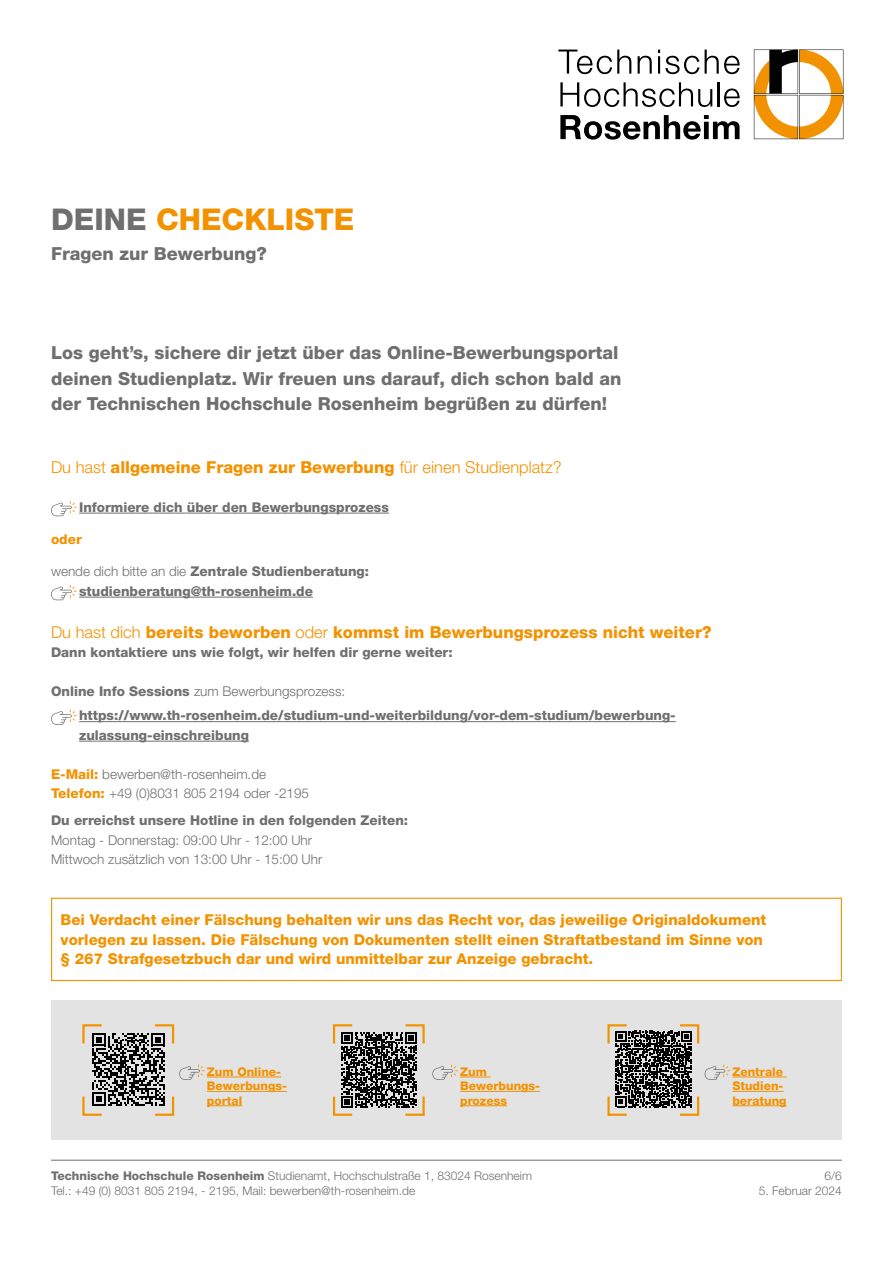
<style>
.page{position:relative;width:893px;height:1263px;background:#fff}
.page>*{position:absolute;margin:0;border:0;box-sizing:border-box;transform-origin:0 0}
.t1{font:800 30px "Helvetica Neue LT Pro";color:#f39200}
.t2{font:800 18px/25.5px "Helvetica Neue LT Pro";color:#706f6f}
.t3{font:800 16.5px "Helvetica Neue LT Pro";color:#f39200}
.t4{font:800 15px/19.5px "Helvetica Neue LT Pro";color:#f39200}
.t5{font:800 13.5px/19.5px "Helvetica Neue LT Pro";color:#706f6f}
.t6{font:300 13.5px/19.5px "Helvetica Neue LT Pro";color:#706f6f}
.t7{font:800 13.5px "Helvetica Neue LT Pro";color:#f39200}
.t8{font:300 12px/14.4px "Helvetica Neue LT Pro";color:#706f6f}
.t9{font:800 12px/14.4px "Helvetica Neue LT Pro";color:#f39200}
.s1{color:#706f6f}
.s2{font-weight:300}
.s3{font-weight:800;color:#f39200}
.s4{font-weight:800}
</style>
<div class="page">
<svg style="left:560px;top:82px;width:152px;height:25px"></svg>
<hr style="left:718px;top:82px;width:2px;height:24px;background:#000">
<svg style="left:724px;top:89px;width:16px;height:18px"></svg>
<svg style="left:560px;top:115px;width:180px;height:25px"></svg>
<svg style="left:558px;top:50px;width:73px;height:24px"></svg>
<svg style="left:638px;top:56px;width:14px;height:18px"></svg>
<svg style="left:658px;top:50px;width:41px;height:24px"></svg>
<svg style="left:705px;top:50px;width:35px;height:24px"></svg>
<svg style="left:754px;top:50px;width:89px;height:89px"></svg>
<hr style="left:51px;top:1160px;width:791px;height:1px;background:#706f6f">
<div style="left:51px;top:1000px;width:791px;height:140px;background:#e3e3e3"></div>
<hr style="left:207px;top:1077px;width:74px;height:1px;background:#f39200">
<hr style="left:207px;top:1091px;width:80px;height:1px;background:#f39200">
<hr style="left:207px;top:1105px;width:35px;height:1px;background:#f39200">
<svg style="left:82px;top:1024px;width:123px;height:92px"></svg>
<svg style="left:332px;top:1024px;width:93px;height:92px"></svg>
<hr style="left:460px;top:1077px;width:31px;height:1px;background:#f39200">
<hr style="left:460px;top:1091px;width:80px;height:1px;background:#f39200">
<hr style="left:460px;top:1105px;width:47px;height:1px;background:#f39200">
<svg style="left:432px;top:1064px;width:26px;height:16px"></svg>
<hr style="left:79px;top:513px;width:310px;height:1px;background:#706f6f">
<hr style="left:79px;top:597px;width:234px;height:1px;background:#706f6f">
<hr style="left:79px;top:721px;width:597px;height:1px;background:#706f6f">
<hr style="left:79px;top:741px;width:170px;height:1px;background:#706f6f">
<svg style="left:51px;top:501px;width:26px;height:15px"></svg>
<svg style="left:51px;top:585px;width:26px;height:15px"></svg>
<svg style="left:51px;top:709px;width:26px;height:16px"></svg>
<div style="left:51px;top:898px;width:791px;height:83px;border:1px solid #f39200"></div>
<hr style="left:732px;top:1077px;width:55px;height:1px;background:#f39200">
<hr style="left:732px;top:1091px;width:51px;height:1px;background:#f39200">
<hr style="left:732px;top:1105px;width:55px;height:1px;background:#f39200">
<svg style="left:607px;top:1024px;width:123px;height:92px"></svg>
<h1 class="t1" style="left:51px;top:201px;width:305px"><span class="s1">DEINE</span> CHECKLISTE</h1>
<h2 class="t2" style="left:51px;top:241px;width:217px">Fragen zur Bewerbung?</h2>
<h2 class="t2" style="left:51px;top:340px;width:572px">Los geht’s, sichere dir jetzt über das Online-Bewerbungsportal deinen Studienplatz. Wir freuen uns darauf, dich schon bald an der Technischen Hochschule Rosenheim begrüßen zu dürfen!</h2>
<p class="t3" style="left:51px;top:457px;width:512px"><span class="s2">Du hast</span> allgemeine Fragen zur Bewerbung <span class="s2">für einen Studienplatz?</span></p>
<p class="t5" style="left:79px;top:497px;width:311px">Informiere dich über den Bewerbungsprozess</p>
<p class="t7" style="left:51px;top:531px;width:32px">oder</p>
<p class="t5" style="left:79px;top:562px;width:291px;text-indent:-28px"><span class="s2">wende dich bitte an die</span> Zentrale Studienberatung: studienberatung@th-rosenheim.de</p>
<p class="t3" style="left:51px;top:622px;width:662px"><span class="s2">Du hast dich</span> bereits beworben <span class="s2">oder</span> kommst im Bewerbungsprozess nicht weiter?</p>
<p class="t5" style="left:51px;top:643px;width:403px">Dann kontaktiere uns wie folgt, wir helfen dir gerne weiter:</p>
<p class="t5" style="left:79px;top:679px;width:598px;line-height:24px;text-indent:-28px">Online Info Sessions <span class="s2">zum Bewerbungsprozess: </span>https://www.th-rosenheim.de/studium-und-weiterbildung/vor-dem-studium/bewerbung-</p>
<p class="t5" style="left:79px;top:725px;width:171px">zulassung-einschreibung</p>
<p class="t6" style="left:51px;top:764px;width:259px"><span class="s3">E-Mail:</span> bewerben@th-rosenheim.de<br><span class="s3">Telefon:</span> +49 (0)8031 805 2194 oder -2195</p>
<p class="t5" style="left:51px;top:811px;width:359px">Du erreichst unsere Hotline in den folgenden Zeiten:</p>
<p class="t6" style="left:51px;top:830px;width:273px">Montag - Donnerstag: 09:00 Uhr - 12:00 Uhr<br>Mittwoch zusätzlich von 13:00 Uhr - 15:00 Uhr</p>
<p class="t4" style="left:61px;top:910px;width:707px">Bei Verdacht einer Fälschung behalten wir uns das Recht vor, das jeweilige Originaldokument vorlegen zu lassen. Die Fälschung von Dokumenten stellt einen Straftatbestand im Sinne von § 267 Strafgesetzbuch dar und wird unmittelbar zur Anzeige gebracht.</p>
<p class="t9" style="left:207px;top:1064px;width:82px">Zum Online-<br>Bewerbungs&shy;portal</p>
<p class="t9" style="left:460px;top:1064px;width:82px">Zum<br>Bewerbungs&shy;prozess</p>
<p class="t8" style="left:51px;top:1169px;width:483px"><span class="s4">Technische Hochschule Rosenheim</span> Studienamt, Hochschulstraße 1, 83024 Rosenheim<br>Tel.: +49 (0) 8031 805 2194, - 2195, Mail: bewerben@th-rosenheim.de</p>
<p class="t9" style="left:732px;top:1064px;width:56px">Zentrale<br>Studien&shy;beratung</p>
<p class="t8" style="left:825px;top:1169px;width:19px">6/6</p>
<p class="t8" style="left:759px;top:1183px;width:85px">5. Februar 2024</p>
</div>
